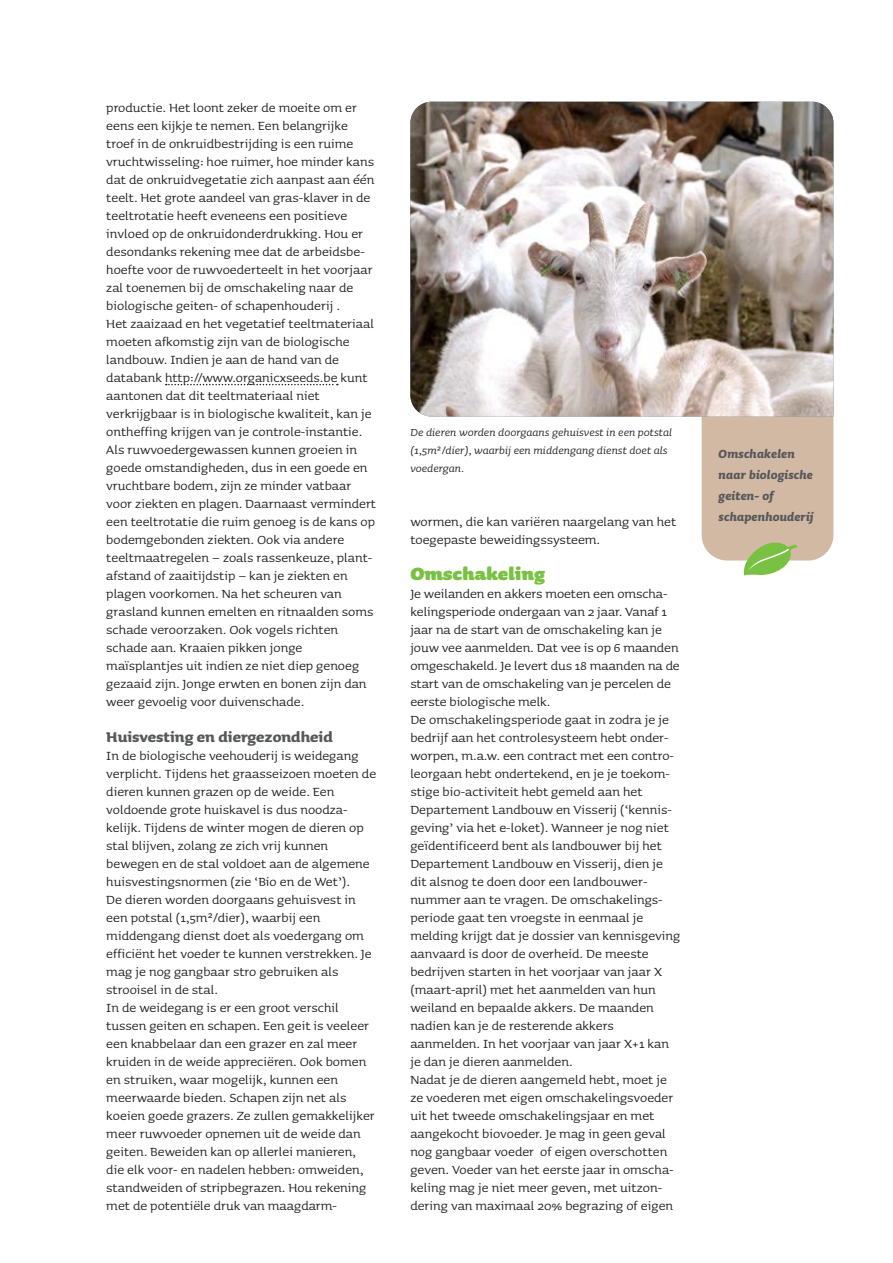
<style>
.page{position:relative;width:893px;height:1263px;background:#fff}
.page>*{position:absolute;margin:0;border:0;box-sizing:border-box;transform-origin:0 0}
.t1{font:900 21px "Sauna Pro";color:#79c142}
.t2{font:700 18px "Sauna Pro";color:#57585a}
.t3{font:15.75px/18px "Sauna Pro";color:#231f20}
.t4{font:italic 700 15px/21px "Sauna Pro";letter-spacing:.01em;color:#57585a;scale:.95 1}
.t5{font:italic 13.5px/18px "Sauna Pro";color:#231f20}
</style>
<div class="page">
<svg style="left:166px;top:384px;width:172px;height:1px"></svg>
<div style="left:702px;top:362px;width:131px;height:198px;background:#d2b9a4;border-radius:26px"></div>
<svg style="left:742px;top:542px;width:56px;height:34px"></svg>
<img style="left:410px;top:102px;width:423px;height:314px">
<p class="t3" style="left:106px;top:98px;width:271px">productie. Het loont zeker de moeite om er eens een kijkje te nemen. Een belangrijke troef in de onkruidbestrijding is een ruime vruchtwisseling: hoe ruimer, hoe minder kans dat de onkruidvegetatie zich aanpast aan één teelt. Het grote aandeel van gras-klaver in de teeltrotatie heeft eveneens een positieve invloed op de onkruidonderdrukking. Hou er desondanks rekening mee dat de arbeidsbe&shy;hoefte voor de ruwvoederteelt in het voorjaar zal toenemen bij de omschakeling naar de biologische geiten- of schapenhouderij .<br>Het zaaizaad en het vegetatief teeltmateriaal moeten afkomstig zijn van de biologische landbouw. Indien je aan de hand van de databank http://www.organicxseeds.be kunt aantonen dat dit teeltmateriaal niet verkrijgbaar is in biologische kwaliteit, kan je ontheffing krijgen van je controle-instantie.<br>Als ruwvoedergewassen kunnen groeien in goede omstandigheden, dus in een goede en vruchtbare bodem, zijn ze minder vatbaar voor ziekten en plagen. Daarnaast vermindert een teeltrotatie die ruim genoeg is de kans op bodemgebonden ziekten. Ook via andere teeltmaatregelen – zoals rassenkeuze, plant&shy;afstand of zaaitijdstip – kan je ziekten en plagen voorkomen. Na het scheuren van grasland kunnen emelten en ritnaalden soms schade veroorzaken. Ook vogels richten schade aan. Kraaien pikken jonge maïsplantjes uit indien ze niet diep genoeg gezaaid zijn. Jonge erwten en bonen zijn dan weer gevoelig voor duivenschade.</p>
<p class="t2" style="left:106px;top:726px;width:228px">Huisvesting en diergezondheid</p>
<p class="t3" style="left:106px;top:746px;width:271px">In de biologische veehouderij is weidegang verplicht. Tijdens het graasseizoen moeten de dieren kunnen grazen op de weide. Een voldoende grote huiskavel is dus noodza&shy;kelijk. Tijdens de winter mogen de dieren op stal blijven, zolang ze zich vrij kunnen bewegen en de stal voldoet aan de algemene huisvestingsnormen (zie ‘Bio en de Wet’).<br>De dieren worden doorgaans gehuisvest in een potstal (1,5m²/dier), waarbij een middengang dienst doet als voedergang om efficiënt het voeder te kunnen verstrekken. Je mag je nog gangbaar stro gebruiken als strooisel in de stal.<br>In de weidegang is er een groot verschil tussen geiten en schapen. Een geit is veeleer een knabbelaar dan een grazer en zal meer kruiden in de weide appreciëren. Ook bomen en struiken, waar mogelijk, kunnen een meerwaarde bieden. Schapen zijn net als koeien goede grazers. Ze zullen gemakkelijker meer ruwvoeder opnemen uit de weide dan geiten. Beweiden kan op allerlei manieren, die elk voor- en nadelen hebben: omweiden, standweiden of stripbegrazen. Hou rekening met de potentiële druk van maagdarm-</p>
<p class="t5" style="left:410px;top:423px;width:263px">De dieren worden doorgaans gehuisvest in een potstal (1,5m²/dier), waarbij een middengang dienst doet als voedergan.</p>
<p class="t3" style="left:410px;top:512px;width:267px">wormen, die kan variëren naargelang van het toegepaste beweidingssysteem.</p>
<h1 class="t1" style="left:410px;top:560px;width:136px">Omschakeling</h1>
<p class="t3" style="left:410px;top:584px;width:272px">Je weilanden en akkers moeten een omscha&shy;kelingsperiode ondergaan van 2 jaar. Vanaf 1 jaar na de start van de omschakeling kan je jouw vee aanmelden. Dat vee is op 6 maanden omgeschakeld. Je levert dus 18 maanden na de start van de omschakeling van je percelen de eerste biologische melk.<br>De omschakelingsperiode gaat in zodra je je bedrijf aan het controlesysteem hebt onder&shy;worpen, m.a.w. een contract met een contro&shy;leorgaan hebt ondertekend, en je je toekom&shy;stige bio-activiteit hebt gemeld aan het Departement Landbouw en Visserij (‘kennis&shy;geving’ via het e-loket). Wanneer je nog niet geïdentificeerd bent als landbouwer bij het Departement Landbouw en Visserij, dien je dit alsnog te doen door een landbouwer&shy;nummer aan te vragen. De omschakelings&shy;periode gaat ten vroegste in eenmaal je melding krijgt dat je dossier van kennisgeving aanvaard is door de overheid. De meeste bedrijven starten in het voorjaar van jaar X (maart-april) met het aanmelden van hun weiland en bepaalde akkers. De maanden nadien kan je de resterende akkers aanmelden. In het voorjaar van jaar X+1 kan je dan je dieren aanmelden.<br>Nadat je de dieren aangemeld hebt, moet je ze voederen met eigen omschakelingsvoeder uit het tweede omschakelingsjaar en met aangekocht biovoeder. Je mag in geen geval nog gangbaar voeder of eigen overschotten geven. Voeder van het eerste jaar in omscha&shy;keling mag je niet meer geven, met uitzon&shy;dering van maximaal 20% begrazing of eigen</p>
<p class="t4" style="left:719px;top:443px;width:102px">Omschakelen naar biologische geiten- of schapenhouderij</p>
</div>
